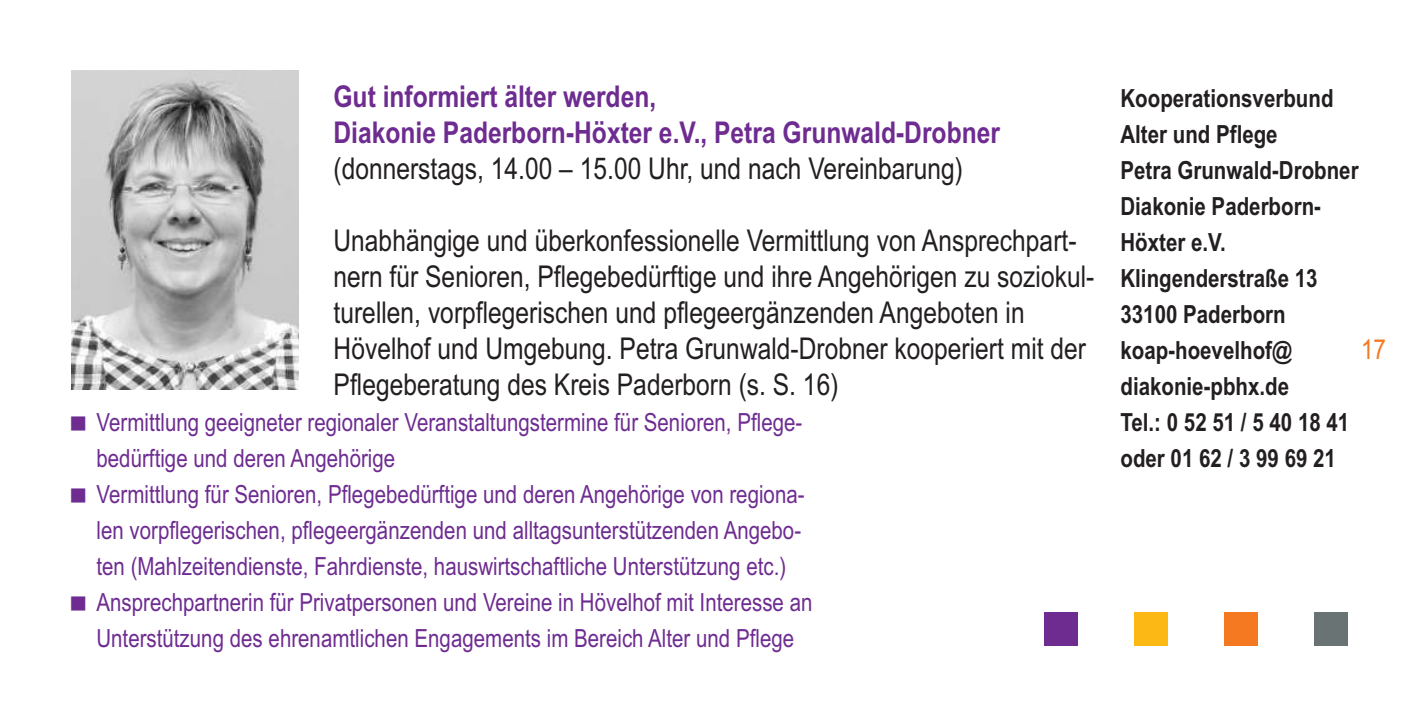
<style>
.page{position:relative;width:1418px;height:709px;background:#fff}
.page>*{position:absolute;margin:0;border:0;box-sizing:border-box;transform-origin:0 0}
.t1{font:30px/36px "Arial Narrow";color:#231f20}
.t2{font:700 30px/36px "Arial Narrow";color:#6e2c91}
.t3{font:27.5px "Arial Narrow";color:#f47921}
.t4{font:25px/36px "Arial Narrow";color:#6e2c91}
.t5{font:700 25px/36px "Arial Narrow";color:#231f20}
</style>
<div class="page">
<img style="left:71px;top:71px;width:227px;height:319px">
<p class="t2" style="left:333px;top:79px;width:668px">Gut informiert älter werden,<br>Diakonie Paderborn-Höxter e.V., Petra Grunwald-Drobner</p>
<p class="t1" style="left:333px;top:151px;width:631px">(donnerstags, 14.00 – 15.00 Uhr, und nach Vereinbarung)</p>
<p class="t1" style="left:333px;top:223px;width:762px">Unabhängige und überkonfessionelle Vermittlung von Ansprechpart&shy;nern für Senioren, Pflegebedürftige und ihre Angehörigen zu soziokul&shy;turellen, vorpflegerischen und pflegeergänzenden Angeboten in Hövelhof und Umgebung. Petra Grunwald-Drobner kooperiert mit der Pflegeberatung des Kreis Paderborn (s. S. 16)</p>
<p class="t4" style="left:96px;top:404px;width:717px">Vermittlung geeigneter regionaler Veranstaltungstermine für Senioren, Pflege&shy;bedürftige und deren Angehörige<br>Vermittlung für Senioren, Pflegebedürftige und deren Angehörige von regiona&shy;len vorpflegerischen, pflegeergänzenden und alltagsunterstützenden Angebo&shy;ten (Mahlzeitendienste, Fahrdienste, hauswirtschaftliche Unterstützung etc.)<br>Ansprechpartnerin für Privatpersonen und Vereine in Hövelhof mit Interesse an Unterstützung des ehrenamtlichen Engagements im Bereich Alter und Pflege</p>
<p class="t5" style="left:1120px;top:80px;width:240px">Kooperationsverbund<br>Alter und Pflege<br>Petra Grunwald-Drobner<br>Diakonie Paderborn-<br>Höxter e.V.<br>Klingenderstraße 13<br>33100 Paderborn koap-hoevelhof@ diakonie-pbhx.de<br>Tel.: 0 52 51 / 5 40 18 41 oder 01 62 / 3 99 69 21</p>
<p class="t3" style="left:1361px;top:333px;width:26px">17</p>
</div>
